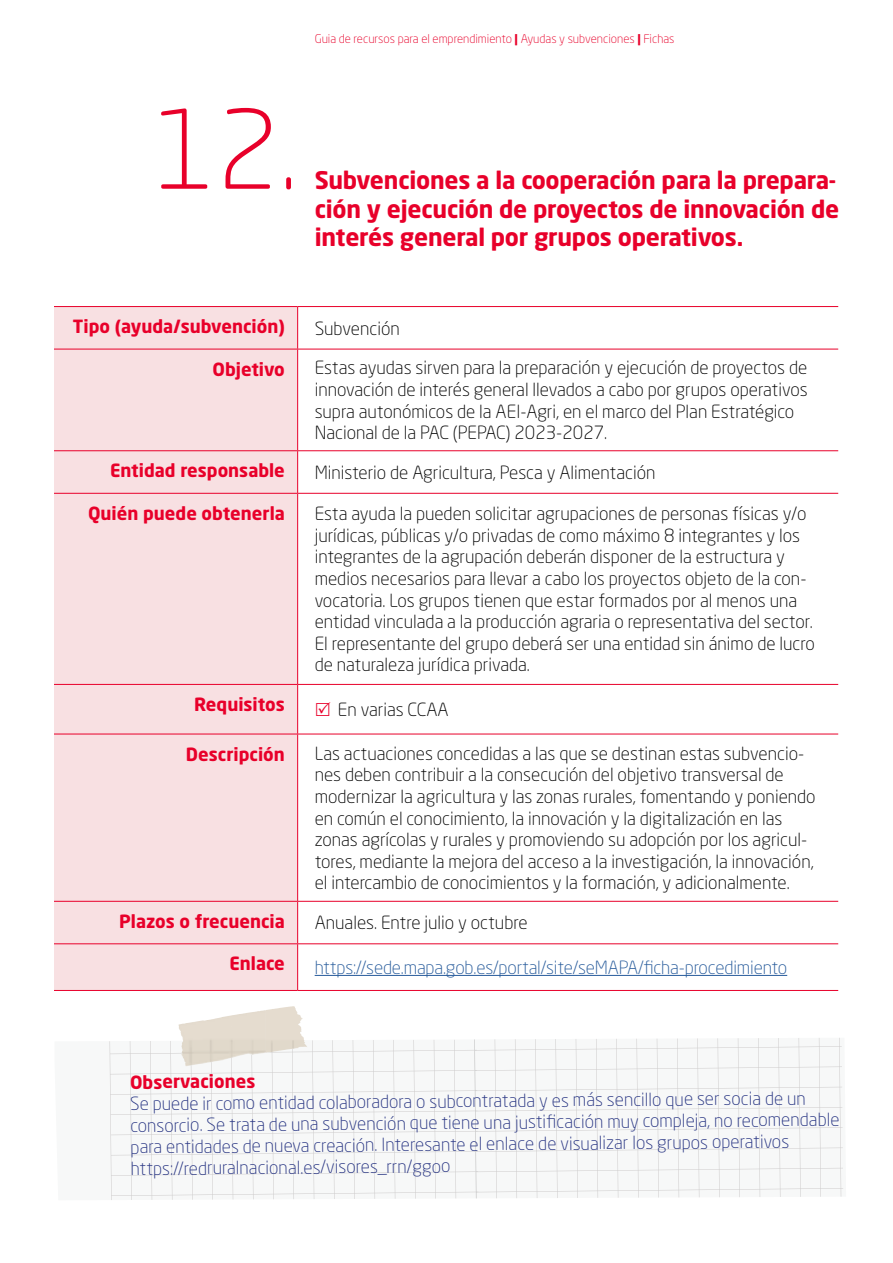
<style>
.page{position:relative;width:893px;height:1263px;background:#fff}
.page>*{position:absolute;margin:0;border:0;box-sizing:border-box;transform-origin:0 0}
.t1{font:300 108px "Neo Sans Std";color:#e8002a}
.t2{font:700 24px/28.8px "Neo Sans Std";letter-spacing:-.01em;color:#e8002a}
.t3{font:300 18px/21.6px "Neo Sans Std";color:#000}
.t4{font:300 18px/22px "Neo Sans Std";letter-spacing:-.01em;color:#283583}
.t5{font:700 18px "Neo Sans Std";color:#e8002a}
.t6{font:300 18px "Neo Sans Std";letter-spacing:-.01em;color:#275b9b}
.t7{font:300 12px "Neo Sans Std";color:#e8002a}
.s1{font-weight:700}
</style>
<div class="page">
<svg style="left:110px;top:1039px;width:367px;height:161px"></svg>
<svg style="left:478px;top:1038px;width:365px;height:160px"></svg>
<svg style="left:474px;top:1039px;width:4px;height:159px"></svg>
<img style="left:178px;top:1010px;width:87px;height:38px">
<img style="left:266px;top:1006px;width:41px;height:47px">
<div style="left:54px;top:307px;width:243px;height:683px;background:#f8e0e2"></div>
<hr style="left:297px;top:307px;width:1px;height:42px;background:#e8002a">
<hr style="left:298px;top:349px;width:540px;height:1px;background:#e8002a">
<hr style="left:297px;top:349px;width:1px;height:101px;background:#e8002a">
<hr style="left:298px;top:450px;width:540px;height:1px;background:#e8002a">
<hr style="left:297px;top:451px;width:1px;height:42px;background:#e8002a">
<hr style="left:298px;top:493px;width:540px;height:1px;background:#e8002a">
<hr style="left:297px;top:494px;width:1px;height:190px;background:#e8002a">
<hr style="left:298px;top:684px;width:540px;height:1px;background:#e8002a">
<hr style="left:297px;top:685px;width:1px;height:49px;background:#e8002a">
<hr style="left:298px;top:734px;width:540px;height:1px;background:#e8002a">
<hr style="left:297px;top:734px;width:1px;height:167px;background:#e8002a">
<hr style="left:298px;top:901px;width:540px;height:1px;background:#e8002a">
<hr style="left:297px;top:902px;width:1px;height:41px;background:#e8002a">
<hr style="left:298px;top:943px;width:540px;height:1px;background:#e8002a">
<hr style="left:297px;top:944px;width:1px;height:46px;background:#e8002a">
<hr style="left:298px;top:990px;width:540px;height:1px;background:#e8002a">
<hr style="left:54px;top:349px;width:244px;height:1px;background:#e8002a">
<hr style="left:54px;top:450px;width:244px;height:1px;background:#e8002a">
<hr style="left:54px;top:493px;width:244px;height:1px;background:#e8002a">
<hr style="left:54px;top:684px;width:244px;height:1px;background:#e8002a">
<hr style="left:54px;top:734px;width:244px;height:1px;background:#e8002a">
<hr style="left:54px;top:901px;width:244px;height:1px;background:#e8002a">
<hr style="left:54px;top:943px;width:244px;height:1px;background:#e8002a">
<hr style="left:54px;top:990px;width:244px;height:1px;background:#e8002a">
<hr style="left:54px;top:306px;width:244px;height:1px;background:#e8002a">
<hr style="left:298px;top:306px;width:540px;height:1px;background:#e8002a">
<hr style="left:315px;top:975px;width:472px;height:1px;background:#275b9b">
<p class="t7" style="left:315px;top:32px;width:361px">Guia de recursos para el emprendimiento <span class="s1">|</span> Ayudas y subvenciones <span class="s1">|</span> Fichas</p>
<h1 class="t1" style="left:154px;top:85px;width:145px">12.</h1>
<h2 class="t2" style="left:315px;top:165px;width:526px">Subvenciones a la cooperación para la prepara&shy;ción y ejecución de proyectos de innovación de interés general por grupos operativos.</h2>
<p class="t5" style="left:73px;top:315px;width:214px">Tipo (ayuda/subvención)</p>
<p class="t3" style="left:315px;top:317px;width:87px">Subvención</p>
<p class="t5" style="left:212px;top:357px;width:74px">Objetivo</p>
<p class="t3" style="left:315px;top:357px;width:494px">Estas ayudas sirven para la preparación y ejecución de proyectos de innovación de interés general llevados a cabo por grupos operativos supra autonómicos de la AEI-Agri, en el marco del Plan Estratégico Nacional de la PAC (PEPAC) 2023-2027.</p>
<p class="t5" style="left:110px;top:459px;width:176px">Entidad responsable</p>
<p class="t3" style="left:315px;top:461px;width:342px">Ministerio de Agricultura, Pesca y Alimentación</p>
<p class="t5" style="left:88px;top:502px;width:198px">Quién puede obtenerla</p>
<p class="t3" style="left:315px;top:503px;width:502px">Esta ayuda la pueden solicitar agrupaciones de personas físicas y/o jurídicas, públicas y/o privadas de como máximo 8 integrantes y los integrantes de la agrupación deberán disponer de la estructura y medios necesarios para llevar a cabo los proyectos objeto de la con&shy;vocatoria. Los grupos tienen que estar formados por al menos una entidad vinculada a la producción agraria o representativa del sector.<br>El representante del grupo deberá ser una entidad sin ánimo de lucro de naturaleza jurídica privada.</p>
<p class="t5" style="left:194px;top:693px;width:92px">Requisitos</p>
<p class="t3" style="left:338px;top:699px;width:112px">En varias CCAA</p>
<p class="t5" style="left:186px;top:742px;width:100px">Descripción</p>
<p class="t3" style="left:315px;top:742px;width:503px">Las actuaciones concedidas a las que se destinan estas subvencio&shy;nes deben contribuir a la consecución del objetivo transversal de modernizar la agricultura y las zonas rurales, fomentando y poniendo en común el conocimiento, la innovación y la digitalización en las zonas agrícolas y rurales y promoviendo su adopción por los agricul&shy;tores, mediante la mejora del acceso a la investigación, la innovación, el intercambio de conocimientos y la formación, y adicionalmente.</p>
<p class="t5" style="left:119px;top:909px;width:167px">Plazos o frecuencia</p>
<p class="t3" style="left:315px;top:912px;width:214px">Anuales. Entre julio y octubre</p>
<p class="t5" style="left:229px;top:952px;width:57px">Enlace</p>
<p class="t6" style="left:315px;top:957px;width:474px">https://sede.mapa.gob.es/portal/site/seMAPA/ficha-procedimiento</p>
<p class="t5" style="left:130px;top:1070px;width:127px">Observaciones</p>
<p class="t4" style="left:130px;top:1090px;width:711px">Se puede ir como entidad colaboradora o subcontratada y es más sencillo que ser socia de un consorcio. Se trata de una subvención que tiene una justificación muy compleja, no recomendable para entidades de nueva creación. Interesante el enlace de visualizar los grupos operativos https://redruralnacional.es/visores_rrn/ggoo</p>
</div>
